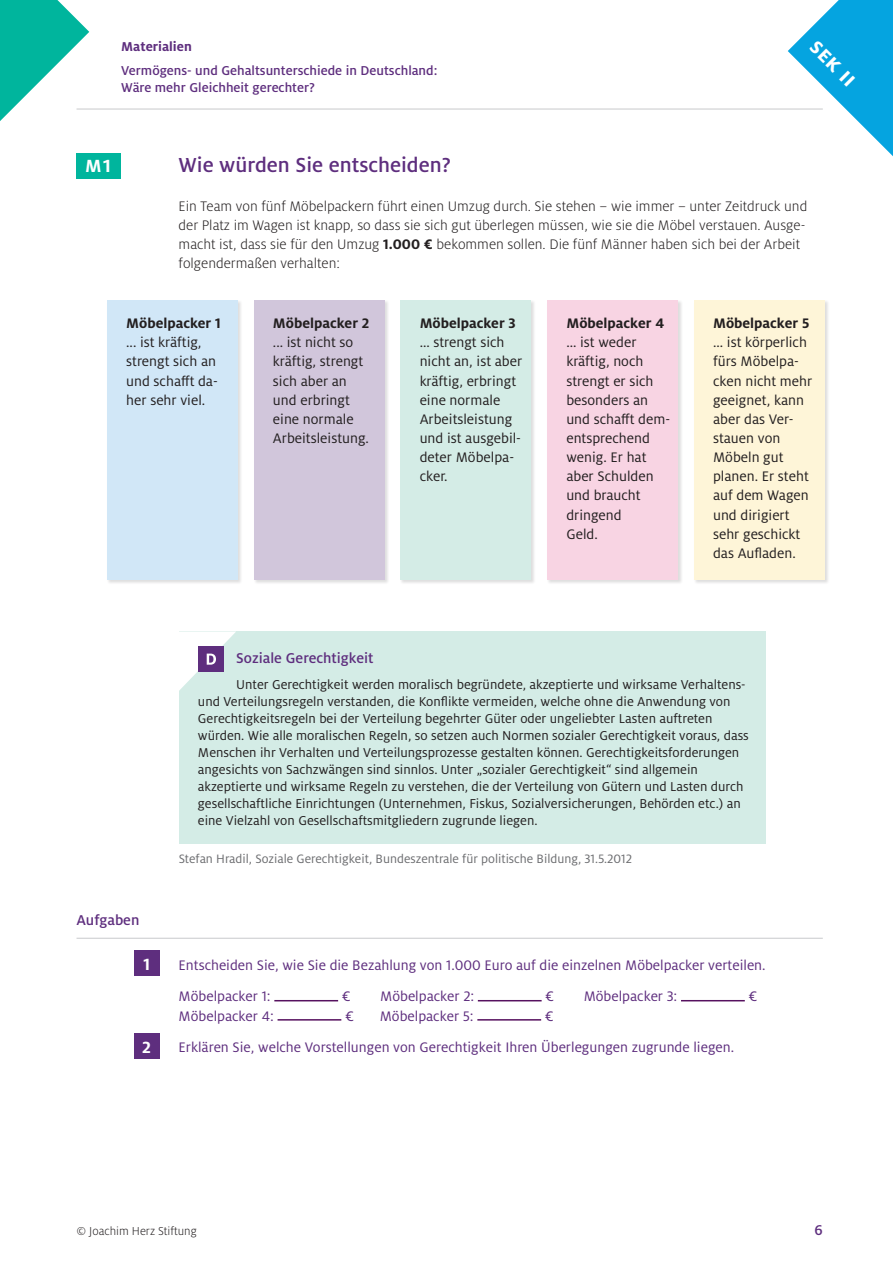
<style>
.page{position:relative;width:893px;height:1263px;background:#fff}
.page>*{position:absolute;margin:0;border:0;box-sizing:border-box;transform-origin:0 0}
.t1{font:700 24px "Milo OT";color:#fff}
.t2{font:500 22.5px "Milo OT";color:#5e2e7e}
.t3{font:700 19.5px "Milo OT";color:#fff}
.t4{font:700 18px "Milo OT";color:#fff}
.t5{font:500 15.75px "Milo OT";color:#5e2e7e}
.t6{font:15.3px/19.2px "Milo OT";color:#231f20}
.t7{font:300 15.3px/19.2px "Milo OT";color:#231f20}
.t8{font:15.3px/32px "Milo OT";color:#5e2e7e}
.t9{font:700 15.3px "Milo OT";color:#231f20}
.t10{font:14.25px/17px "Milo OT";color:#231f20}
.t11{font:500 14.25px/17px "Milo OT";color:#5e2e7e}
.t12{font:700 14.25px "Milo OT";color:#5e2e7e}
.t13{font:13.5px "Milo OT";color:#6c6d70}
.t14{font:300 12.75px "Milo OT";color:#231f20}
.s1{font-weight:700}
</style>
<div class="page">
<svg style="left:0;top:0;width:89px;height:121px"></svg>
<div style="left:77px;top:153px;width:44px;height:26px;background:#00b59d"></div>
<hr style="left:274px;top:1000px;width:64px;height:1px;background:#56115f">
<hr style="left:478px;top:1000px;width:64px;height:1px;background:#56115f">
<hr style="left:681px;top:1000px;width:64px;height:1px;background:#56115f">
<hr style="left:278px;top:1019px;width:63px;height:1px;background:#56115f">
<hr style="left:477px;top:1019px;width:64px;height:1px;background:#56115f">
<hr style="left:77px;top:938px;width:746px;height:1px;background:#d1d2d4">
<div style="left:134px;top:950px;width:25px;height:26px;background:#5e2e7e"></div>
<div style="left:134px;top:1033px;width:25px;height:26px;background:#5e2e7e"></div>
<div style="left:107px;top:300px;width:136px;height:284px;background:#231f20;opacity:.15"></div>
<div style="left:107px;top:300px;width:131px;height:280px;background:#d1e7f7"></div>
<div style="left:253px;top:300px;width:136px;height:284px;background:#e5e5e5"></div>
<div style="left:254px;top:300px;width:131px;height:280px;background:#d1c6db"></div>
<div style="left:400px;top:300px;width:136px;height:284px;background:#231f20;opacity:.15"></div>
<div style="left:400px;top:300px;width:131px;height:280px;background:#d4ece6"></div>
<div style="left:547px;top:300px;width:136px;height:284px;background:#231f20;opacity:.15"></div>
<div style="left:547px;top:300px;width:131px;height:280px;background:#f8d4e3"></div>
<div style="left:693px;top:300px;width:137px;height:284px;background:#231f20;opacity:.15"></div>
<div style="left:694px;top:300px;width:131px;height:280px;background:#fef5d8"></div>
<div style="left:179px;top:631px;width:587px;height:213px;background:#d4ece6"></div>
<svg style="left:179px;top:631px;width:57px;height:60px"></svg>
<svg style="left:788px;top:0;width:105px;height:156px"></svg>
<hr style="left:77px;top:108px;width:746px;height:2px;background:#d1d2d4">
<p class="t12" style="left:121px;top:38px;width:72px">Materialien</p>
<h1 class="t1" style="left:823px;top:33px;width:57px;rotate:45deg">sek II</h1>
<p class="t11" style="left:121px;top:62px;width:318px">Vermögens- und Gehaltsunterschiede in Deutschland:<br>Wäre mehr Gleichheit gerechter?</p>
<h3 class="t3" style="left:85px;top:155px;width:29px">M1</h3>
<h2 class="t2" style="left:179px;top:153px;width:274px">Wie würden Sie entscheiden?</h2>
<p class="t7" style="left:179px;top:196px;width:630px">Ein Team von fünf Möbelpackern führt einen Umzug durch. Sie stehen – wie immer – unter Zeitdruck und der Platz im Wagen ist knapp, so dass sie sich gut überlegen müssen, wie sie die Möbel verstauen. Ausge&shy;macht ist, dass sie für den Umzug <span class="s1">1.000 €</span> bekommen sollen. Die fünf Männer haben sich bei der Arbeit folgendermaßen verhalten:</p>
<p class="t9" style="left:126px;top:315px;width:96px">Möbelpacker 1</p>
<p class="t6" style="left:126px;top:333px;width:93px">... ist kräftig, strengt sich an und schafft da&shy;her sehr viel.</p>
<p class="t9" style="left:273px;top:315px;width:98px">Möbelpacker 2</p>
<p class="t6" style="left:273px;top:333px;width:97px">... ist nicht so kräftig, strengt sich aber an und erbringt eine normale<br>Arbeitsleistung.</p>
<p class="t9" style="left:420px;top:315px;width:98px">Möbelpacker 3</p>
<p class="t6" style="left:420px;top:333px;width:104px">... strengt sich nicht an, ist aber kräftig, erbringt eine normale<br>Arbeitsleistung und ist ausgebil&shy;deter Möbelpa&shy;cker.</p>
<p class="t9" style="left:566px;top:315px;width:99px">Möbelpacker 4</p>
<p class="t6" style="left:566px;top:333px;width:105px">... ist weder kräftig, noch strengt er sich besonders an und schafft dem&shy;entsprechend wenig. Er hat aber Schulden und braucht dringend<br>Geld.</p>
<p class="t9" style="left:713px;top:315px;width:98px">Möbelpacker 5</p>
<p class="t6" style="left:713px;top:333px;width:101px">... ist körperlich fürs Möbelpa&shy;cken nicht mehr geeignet, kann aber das Ver&shy;stauen von<br>Möbeln gut planen. Er steht auf dem Wagen und dirigiert sehr geschickt das Aufladen.</p>
<p class="t5" style="left:77px;top:911px;width:64px">Aufgaben</p>
<p class="t4" style="left:143px;top:954px;width:8px">1</p>
<p class="t4" style="left:142px;top:1037px;width:10px">2</p>
<p class="t5" style="left:236px;top:650px;width:139px">Soziale Gerechtigkeit</p>
<p class="t10" style="left:198px;top:676px;width:552px;text-indent:38px">Unter Gerechtigkeit werden moralisch begründete, akzeptierte und wirksame Verhaltens&shy;und Verteilungsregeln verstanden, die Konflikte vermeiden, welche ohne die Anwendung von Gerechtigkeitsregeln bei der Verteilung begehrter Güter oder ungeliebter Lasten auftreten würden. Wie alle moralischen Regeln, so setzen auch Normen sozialer Gerechtigkeit voraus, dass Menschen ihr Verhalten und Verteilungsprozesse gestalten können. Gerechtigkeitsforderungen angesichts von Sachzwängen sind sinnlos. Unter „sozialer Gerechtigkeit“ sind allgemein akzeptierte und wirksame Regeln zu verstehen, die der Verteilung von Gütern und Lasten durch gesellschaftliche Einrichtungen (Unternehmen, Fiskus, Sozialversicherungen, Behörden etc.) an eine Vielzahl von Gesellschaftsmitgliedern zugrunde liegen.</p>
<p class="t13" style="left:179px;top:852px;width:455px">Stefan Hradil, Soziale Gerechtigkeit, Bundeszentrale für politische Bildung, 31.5.2012</p>
<p class="t8" style="left:179px;top:949px;width:588px">Entscheiden Sie, wie Sie die Bezahlung von 1.000 Euro auf die einzelnen Möbelpacker verteilen.<br>Möbelpacker 1:</p>
<p class="t8" style="left:342px;top:981px;width:11px">€</p>
<p class="t8" style="left:380px;top:981px;width:95px">Möbelpacker 2:</p>
<p class="t8" style="left:545px;top:981px;width:11px">€</p>
<p class="t8" style="left:584px;top:981px;width:95px">Möbelpacker 3:</p>
<p class="t8" style="left:748px;top:981px;width:11px">€</p>
<p class="t8" style="left:179px;top:1000px;width:97px">Möbelpacker 4:</p>
<p class="t8" style="left:345px;top:1000px;width:11px">€</p>
<p class="t8" style="left:380px;top:1000px;width:95px">Möbelpacker 5:</p>
<p class="t8" style="left:179px;top:1000px;width:557px;text-indent:366px">€<br>Erklären Sie, welche Vorstellungen von Gerechtigkeit Ihren Überlegungen zugrunde liegen.</p>
<p class="t14" style="left:77px;top:1224px;width:122px">© Joachim Herz Stiftung</p>
<p class="t5" style="left:814px;top:1222px;width:10px">6</p>
</div>
